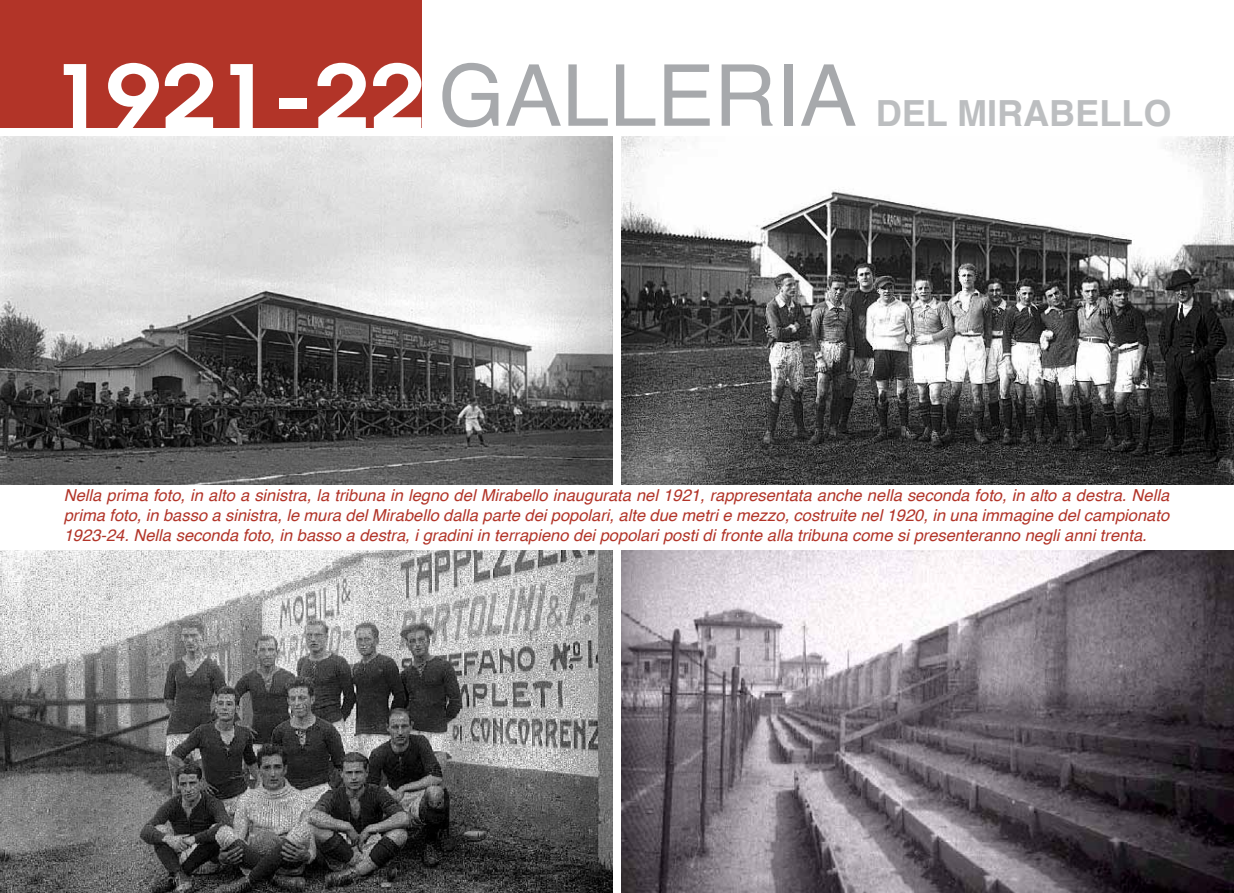
<style>
.page{position:relative;width:1234px;height:893px;background:#fff}
.page>*{position:absolute;margin:0;border:0;box-sizing:border-box;transform-origin:0 0}
.t1{font:85.5px "Helvetica";color:#a7a9ac}
.t2{font:700 36px "Helvetica";color:#bcbec0}
.t3{font:italic 16.5px/19.8px "Helvetica";color:#b23428;text-align:justify}
.s1{font-family:"Avant Garde";font-weight:600;font-size:86.55px;color:#fff}
</style>
<div class="page">
<div style="left:0;top:0;width:421px;height:128px;background:#b23428"></div>
<img style="left:621px;top:551px;width:612px;height:342px">
<img style="left:0;top:551px;width:612px;height:342px">
<img style="left:621px;top:136px;width:612px;height:349px">
<img style="left:0;top:136px;width:612px;height:349px">
<h1 class="t1" style="left:50px;top:30px;width:656px"><span class="s1">1921-22</span>GALLERIA</h1>
<h2 class="t2" style="left:875px;top:84px;width:297px">DEL MIRABELLO</h2>
<p class="t3" style="left:64px;top:486px;width:1106px">Nella prima foto, in alto a sinistra, la tribuna in legno del Mirabello inaugurata nel 1921, rappresentata anche nella seconda foto, in alto a destra. Nella prima foto, in basso a sinistra, le mura del Mirabello dalla parte dei popolari, alte due metri e mezzo, costruite nel 1920, in una immagine del campionato 1923-24. Nella seconda foto, in basso a destra, i gradini in terrapieno dei popolari posti di fronte alla tribuna come si presenteranno negli anni trenta.</p>
</div>
